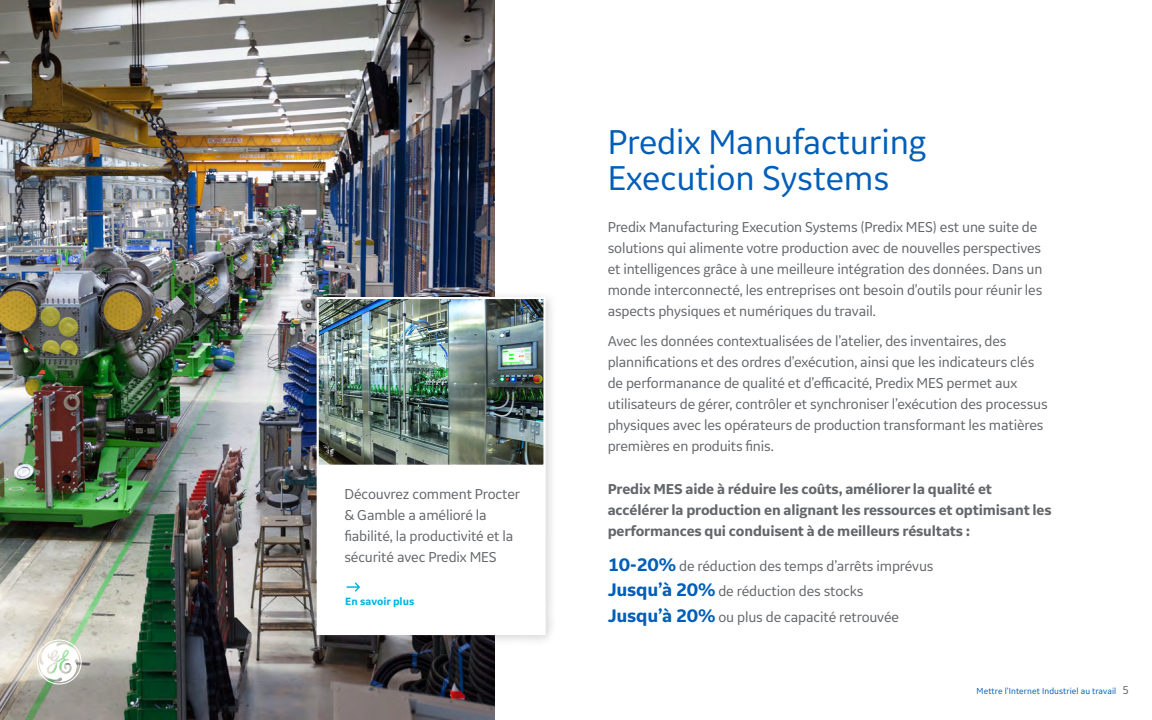
<style>
.page{position:relative;width:1152px;height:720px;background:#fff}
.page>*{position:absolute;margin:0;border:0;box-sizing:border-box;transform-origin:0 0}
.t1{font:36px/36px "GE Inspira Sans";letter-spacing:-.005em;color:#005eb8}
.t2{font:15px/21px "GE Inspira Sans";letter-spacing:-.01em;color:#63666a}
.t3{font:700 15px/21px "GE Inspira Sans";letter-spacing:-.01em;color:#63666a}
.t4{font:700 11px "GE Inspira Sans";color:#00b5e2}
.t5{font:9px "GE Inspira Sans";letter-spacing:.01em;color:#005eb8}
.s1{font-weight:700;font-size:19px;color:#005eb8}
.s2{font-size:12px;color:#63666a}
</style>
<div class="page">
<img style="left:0;top:0;width:495px;height:720px">
<svg style="left:37px;top:640px;width:45px;height:44px"></svg>
<div style="left:309px;top:289px;width:248px;height:358px;background:#000;opacity:.18"></div>
<svg style="left:316px;top:468px;width:230px;height:168px"></svg>
<img style="left:316px;top:296px;width:230px;height:172px">
<svg style="left:341px;top:484px;width:184px;height:108px"></svg>
<p class="t2" style="left:344px;top:483px;width:177px">Découvrez comment Procter &amp; Gamble a amélioré la fiabilité, la productivité et la sécurité avec Predix MES</p>
<p class="t4" style="left:345px;top:595px;width:71px">En savoir plus</p>
<h1 class="t1" style="left:608px;top:123px;width:320px">Predix Manufacturing<br>Execution Systems</h1>
<p class="t2" style="left:608px;top:216px;width:436px">Predix Manufacturing Execution Systems (Predix MES) est une suite de solutions qui alimente votre production avec de nouvelles perspectives et intelligences grâce à une meilleure intégration des données. Dans un monde interconnecté, les entreprises ont besoin d’outils pour réunir les aspects physiques et numériques du travail.</p>
<p class="t2" style="left:608px;top:330px;width:442px">Avec les données contextualisées de l’atelier, des inventaires, des plannifications et des ordres d’exécution, ainsi que les indicateurs clés de performanance de qualité et d’efficacité, Predix MES permet aux utilisateurs de gérer, contrôler et synchroniser l’exécution des processus physiques avec les opérateurs de production transformant les matières premières en produits finis.</p>
<p class="t3" style="left:608px;top:479px;width:446px">Predix MES aide à réduire les coûts, améliorer la qualité et accélérer la production en alignant les ressources et optimisant les performances qui conduisent à de meilleurs résultats :</p>
<p class="t2" style="left:608px;top:553px;width:327px;line-height:25.5px"><span class="s1">10-20%</span> de réduction des temps d’arrêts imprévus<br><span class="s1">Jusqu’à 20%</span> de réduction des stocks<br><span class="s1">Jusqu’à 20%</span> ou plus de capacité retrouvée</p>
<p class="t5" style="left:977px;top:685px;width:154px">Mettre l’Internet Industriel au travail <span class="s2">5</span></p>
</div>
